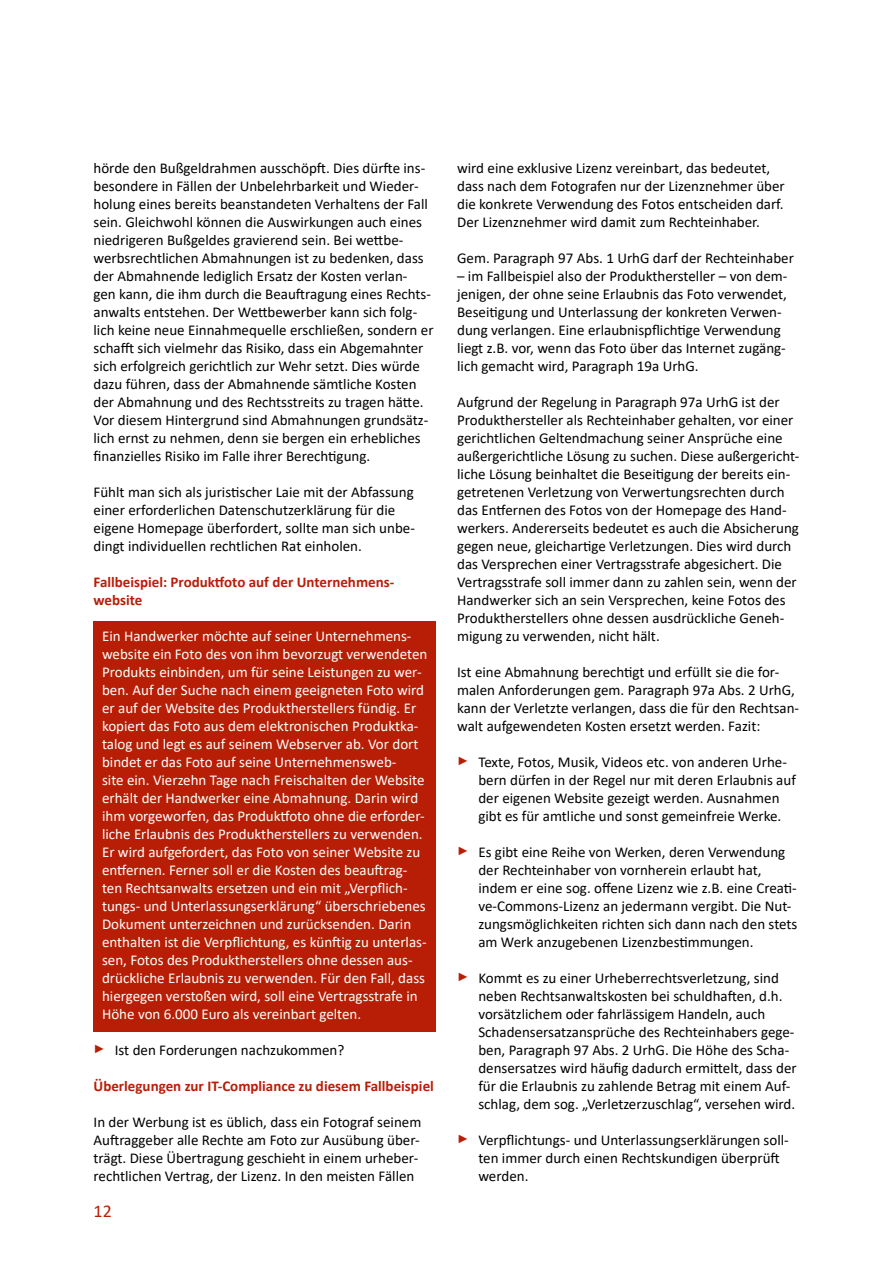
<style>
.page{position:relative;width:893px;height:1263px;background:#fff}
.page>*{position:absolute;margin:0;border:0;box-sizing:border-box;transform-origin:0 0}
.t1{font:18px "Calibri";color:#b81e06}
.t2{font:15px/18px "Calibri";color:#000}
.t3{font:15px/18px "Calibri";color:#fff}
.t4{font:700 15px/18px "Calibri";color:#b81e06}
.s1{font-family:"Arial";font-size:12px;color:#b81e06}
</style>
<div class="page">
<div style="left:94px;top:621px;width:342px;height:410px;background:#b81e06"></div>
<p class="t2" style="left:94px;top:158px;width:342px">hörde den Bußgeldrahmen ausschöpft. Dies dürfte ins&shy;besondere in Fällen der Unbelehrbarkeit und Wieder&shy;holung eines bereits beanstandeten Verhaltens der Fall sein. Gleichwohl können die Auswirkungen auch eines niedrigeren Bußgeldes gravierend sein. Bei wettbe&shy;werbsrechtlichen Abmahnungen ist zu bedenken, dass der Abmahnende lediglich Ersatz der Kosten verlan&shy;gen kann, die ihm durch die Beauftragung eines Rechts&shy;anwalts entstehen. Der Wettbewerber kann sich folg&shy;lich keine neue Einnahmequelle erschließen, sondern er schafft sich vielmehr das Risiko, dass ein Abgemahnter sich erfolgreich gerichtlich zur Wehr setzt. Dies würde dazu führen, dass der Abmahnende sämtliche Kosten der Abmahnung und des Rechtsstreits zu tragen hätte.<br>Vor diesem Hintergrund sind Abmahnungen grundsätz&shy;lich ernst zu nehmen, denn sie bergen ein erhebliches finanzielles Risiko im Falle ihrer Berechtigung.</p>
<p class="t2" style="left:94px;top:482px;width:323px">Fühlt man sich als juristischer Laie mit der Abfassung einer erforderlichen Datenschutzerklärung für die eigene Homepage überfordert, sollte man sich unbe&shy;dingt individuellen rechtlichen Rat einholen.</p>
<p class="t4" style="left:94px;top:573px;width:302px">Fallbeispiel: Produktfoto auf der Unternehmens&shy;website</p>
<p class="t3" style="left:102px;top:626px;width:327px">Ein Handwerker möchte auf seiner Unternehmens&shy;website ein Foto des von ihm bevorzugt verwendeten Produkts einbinden, um für seine Leistungen zu wer&shy;ben. Auf der Suche nach einem geeigneten Foto wird er auf der Website des Produktherstellers fündig. Er kopiert das Foto aus dem elektronischen Produktka&shy;talog und legt es auf seinem Webserver ab. Vor dort bindet er das Foto auf seine Unternehmensweb-<br>site ein. Vierzehn Tage nach Freischalten der Website erhält der Handwerker eine Abmahnung. Darin wird ihm vorgeworfen, das Produktfoto ohne die erforder&shy;liche Erlaubnis des Produktherstellers zu verwenden.<br>Er wird aufgefordert, das Foto von seiner Website zu entfernen. Ferner soll er die Kosten des beauftrag&shy;ten Rechtsanwalts ersetzen und ein mit „Verpflich&shy;tungs- und Unterlassungserklärung“ überschriebenes Dokument unterzeichnen und zurücksenden. Darin enthalten ist die Verpflichtung, es künftig zu unterlas&shy;sen, Fotos des Produktherstellers ohne dessen aus&shy;drückliche Erlaubnis zu verwenden. Für den Fall, dass hiergegen verstoßen wird, soll eine Vertragsstrafe in Höhe von 6.000 Euro als vereinbart gelten.</p>
<p class="t2" style="left:94px;top:1040px;width:252px"><span class="s1">►</span> Ist den Forderungen nachzukommen?</p>
<p class="t4" style="left:94px;top:1077px;width:342px">Überlegungen zur IT-Compliance zu diesem Fallbeispiel</p>
<p class="t2" style="left:94px;top:1112px;width:329px">In der Werbung ist es üblich, dass ein Fotograf seinem Auftraggeber alle Rechte am Foto zur Ausübung über&shy;trägt. Diese Übertragung geschieht in einem urheber&shy;rechtlichen Vertrag, der Lizenz. In den meisten Fällen</p>
<p class="t1" style="left:94px;top:1198px;width:20px">12</p>
<p class="t2" style="left:457px;top:158px;width:329px">wird eine exklusive Lizenz vereinbart, das bedeutet, dass nach dem Fotografen nur der Lizenznehmer über die konkrete Verwendung des Fotos entscheiden darf.<br>Der Lizenznehmer wird damit zum Rechteinhaber.</p>
<p class="t2" style="left:457px;top:248px;width:338px">Gem. Paragraph 97 Abs. 1 UrhG darf der Rechteinhaber</p>
<p class="t2" style="left:457px;top:266px;width:332px">– im Fallbeispiel also der Produkthersteller – von dem&shy;jenigen, der ohne seine Erlaubnis das Foto verwendet, Beseitigung und Unterlassung der konkreten Verwen&shy;dung verlangen. Eine erlaubnispflichtige Verwendung liegt z.B. vor, wenn das Foto über das Internet zugäng&shy;lich gemacht wird, Paragraph 19a UrhG.</p>
<p class="t2" style="left:457px;top:392px;width:344px">Aufgrund der Regelung in Paragraph 97a UrhG ist der Produkthersteller als Rechteinhaber gehalten, vor einer gerichtlichen Geltendmachung seiner Ansprüche eine außergerichtliche Lösung zu suchen. Diese außergericht&shy;liche Lösung beinhaltet die Beseitigung der bereits ein&shy;getretenen Verletzung von Verwertungsrechten durch das Entfernen des Fotos von der Homepage des Hand&shy;werkers. Andererseits bedeutet es auch die Absicherung gegen neue, gleichartige Verletzungen. Dies wird durch das Versprechen einer Vertragsstrafe abgesichert. Die Vertragsstrafe soll immer dann zu zahlen sein, wenn der Handwerker sich an sein Versprechen, keine Fotos des Produktherstellers ohne dessen ausdrückliche Geneh&shy;migung zu verwenden, nicht hält.</p>
<p class="t2" style="left:457px;top:662px;width:344px">Ist eine Abmahnung berechtigt und erfüllt sie die for&shy;malen Anforderungen gem. Paragraph 97a Abs. 2 UrhG, kann der Verletzte verlangen, dass die für den Rechtsan&shy;walt aufgewendeten Kosten ersetzt werden. Fazit:</p>
<p class="t2" style="left:478px;top:752px;width:319px;text-indent:-21px"><span class="s1">►</span> Texte, Fotos, Musik, Videos etc. von anderen Urhe&shy;bern dürfen in der Regel nur mit deren Erlaubnis auf der eigenen Website gezeigt werden. Ausnahmen gibt es für amtliche und sonst gemeinfreie Werke.</p>
<p class="t2" style="left:478px;top:842px;width:321px;text-indent:-21px"><span class="s1">►</span> Es gibt eine Reihe von Werken, deren Verwendung der Rechteinhaber von vornherein erlaubt hat, indem er eine sog. offene Lizenz wie z.B. eine Creati&shy;ve-Commons-Lizenz an jedermann vergibt. Die Nut&shy;zungsmöglichkeiten richten sich dann nach den stets am Werk anzugebenen Lizenzbestimmungen.</p>
<p class="t2" style="left:478px;top:968px;width:320px;text-indent:-21px"><span class="s1">►</span> Kommt es zu einer Urheberrechtsverletzung, sind neben Rechtsanwaltskosten bei schuldhaften, d.h. vorsätzlichem oder fahrlässigem Handeln, auch Schadensersatzansprüche des Rechteinhabers gege&shy;ben, Paragraph 97 Abs. 2 UrhG. Die Höhe des Scha&shy;densersatzes wird häufig dadurch ermittelt, dass der für die Erlaubnis zu zahlende Betrag mit einem Auf&shy;schlag, dem sog. „Verletzerzuschlag“, versehen wird.</p>
<p class="t2" style="left:478px;top:1130px;width:312px;text-indent:-21px"><span class="s1">►</span> Verpflichtungs- und Unterlassungserklärungen soll&shy;ten immer durch einen Rechtskundigen überprüft werden.</p>
</div>
